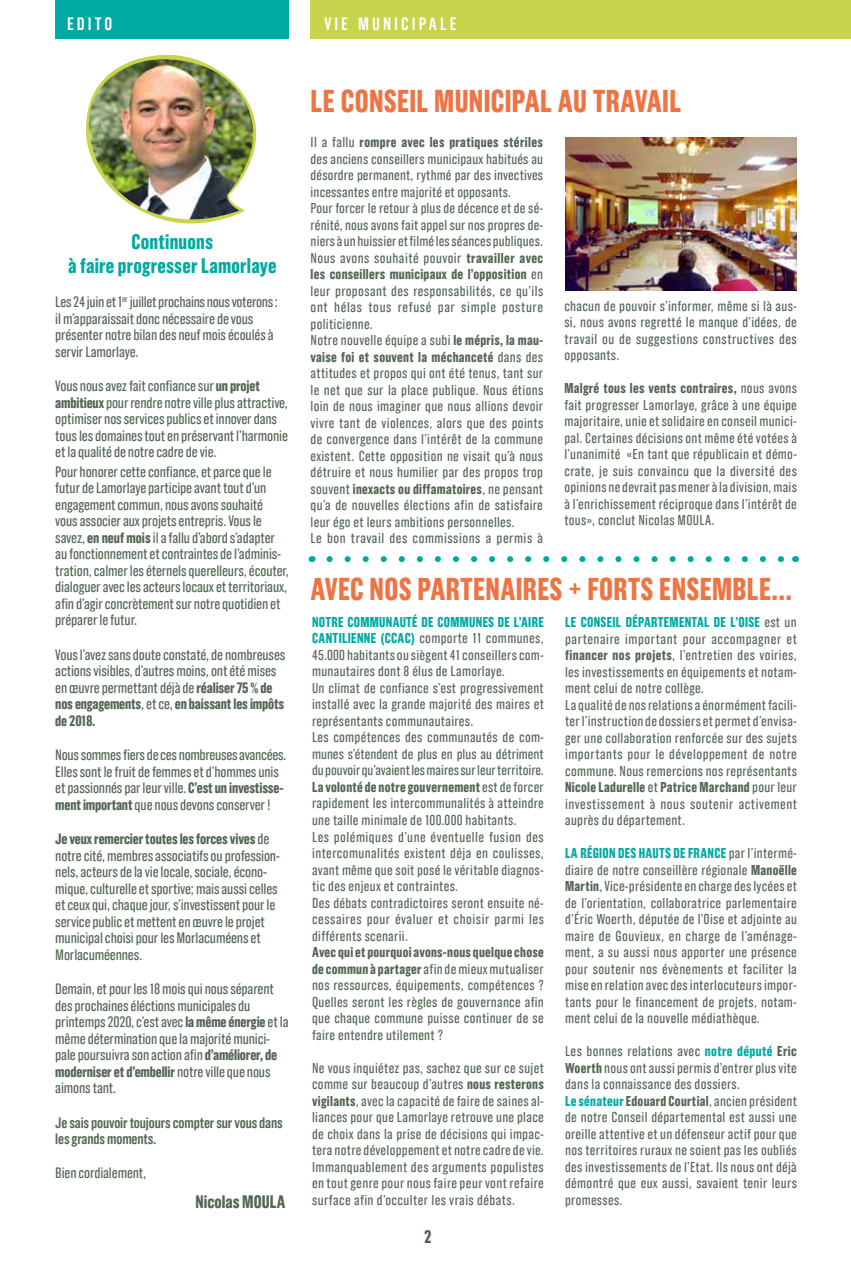
<style>
.page{position:relative;width:851px;height:1263px;background:#fff}
.page>*{position:absolute;margin:0;border:0;box-sizing:border-box;transform-origin:0 0}
.t1{font:700 31.5px "Grotzec Cond";letter-spacing:.01em;color:#ee7444}
.t2{font:700 21px/24px "Grotzec Cond";letter-spacing:.01em;color:#00a9a3;text-align:center}
.t3{font:700 18px "Grotzec Cond";color:#565}
.t4{font:700 18px "Grotzec Cond";color:#525f53}
.t5{font:600 17.85px "Grotzec Cond";letter-spacing:.17em;color:#fff}
.t6{font:15px/16.5px "Grotzec Cond";letter-spacing:-.01em;color:#565}
.t7{font:600 15px/16.5px "Grotzec Cond";letter-spacing:-.01em;color:#565}
.t8{font:14.25px/16.5px "Grotzec Cond";letter-spacing:.02em;color:#565;text-align:justify}
.s1{font-weight:700}
.s2{font-weight:700;color:#00a9a3}
</style>
<div class="page">
<div style="left:310px;top:0;width:540px;height:38px;background:#c7d44c"></div>
<div style="left:56px;top:0;width:233px;height:38px;background:#00a9a3"></div>
<img style="left:566px;top:138px;width:230px;height:152px">
<svg style="left:329px;top:556px;width:455px;height:6px"></svg>
<svg style="left:86px;top:55px;width:170px;height:168px"></svg>
<img style="left:89px;top:59px;width:164px;height:161px">
<p class="t5" style="left:67px;top:14px;width:47px">EDITO</p>
<p class="t5" style="left:324px;top:14px;width:134px">VIE MUNICIPALE</p>
<h2 class="t2" style="left:68px;top:229px;width:210px">Continuons<br>à faire progresser Lamorlaye</h2>
<p class="t6" style="left:55px;top:293px;width:224px">Les 24 juin et 1<sup>er</sup> juillet prochains nous voterons : il m’apparaissait donc nécessaire de vous présenter notre bilan des neuf mois écoulés à servir Lamorlaye.</p>
<p class="t6" style="left:55px;top:377px;width:234px">Vous nous avez fait confiance sur <span class="s1">un projet ambitieux</span> pour rendre notre ville plus attractive, optimiser nos services publics et innover dans tous les domaines tout en préservant l’harmonie et la qualité de notre cadre de vie.</p>
<p class="t6" style="left:55px;top:463px;width:235px">Pour honorer cette confiance, et parce que le futur de Lamorlaye participe avant tout d’un engagement commun, nous avons souhaité vous associer aux projets entrepris. Vous le savez, <span class="s1">en neuf mois</span> il a fallu d’abord s’adapter au fonctionnement et contraintes de l’adminis&shy;tration, calmer les éternels querelleurs, écouter, dialoguer avec les acteurs locaux et territoriaux, afin d’agir concrètement sur notre quotidien et préparer le futur.</p>
<p class="t6" style="left:55px;top:646px;width:231px">Vous l’avez sans doute constaté, de nombreuses actions visibles, d’autres moins, ont été mises en œuvre permettant déjà de <span class="s1">réaliser75 % de nos engagements</span>, et ce, <span class="s1">en baissant les impôts de 2018.</span></p>
<p class="t6" style="left:55px;top:746px;width:232px">Nous sommes fiers de ces nombreuses avancées.<br>Elles sont le fruit de femmes et d’hommes unis et passionnés par leur ville. <span class="s1">C’est un investisse&shy;ment important</span> que nous devons conserver !</p>
<p class="t6" style="left:55px;top:830px;width:226px"><span class="s1">Je veux remercier toutes les forces vives</span> de notre cité, membres associatifs ou profession&shy;nels, acteurs de la vie locale, sociale, écono&shy;mique, culturelle et sportive; mais aussi celles et ceux qui, chaque jour, s’investissent pour le service public et mettent en œuvre le projet municipal choisi pour les Morlacuméens et Morlacuméennes.</p>
<p class="t6" style="left:55px;top:980px;width:235px">Demain, et pour les 18 mois qui nous séparent des prochaines éléctions municipales du printemps 2020, c’est avec <span class="s1">la même énergie</span> et la même détermination que la majorité munici&shy;pale poursuivra son action afin <span class="s1">d’améliorer, de moderniser et d’embellir</span> notre ville que nous aimons tant.</p>
<p class="t7" style="left:55px;top:1114px;width:229px">Je sais pouvoir toujours compter sur vous dans les grands moments.</p>
<p class="t6" style="left:55px;top:1165px;width:92px">Bien cordialement,</p>
<p class="t3" style="left:195px;top:1191px;width:91px">Nicolas MOULA</p>
<h1 class="t1" style="left:310px;top:82px;width:372px">LE CONSEIL MUNICIPAL AU TRAVAIL</h1>
<p class="t8" style="left:310px;top:134px;width:234px;text-align:left">Il a fallu <span class="s1">rompre avec les pratiques stériles </span>des anciens conseillers municipaux habitués au désordre permanent, rythmé par des invectives incessantes entre majorité et opposants.<br>Pour forcer le retour à plus de décence et de sé&shy;rénité, nous avons fait appel sur nos propres de&shy;niers à un huissier et filmé les séances publiques.<br>Nous avons souhaité pouvoir <span class="s1">travailler avec les conseillers municipaux de l’opposition</span> en leur proposant des responsabilités, ce qu’ils ont hélas tous refusé par simple posture politicienne.<br>Notre nouvelle équipe a subi <span class="s1">le mépris, la mau&shy;vaise foi et souvent la méchanceté</span> dans des attitudes et propos qui ont été tenus, tant sur le net que sur la place publique. Nous étions loin de nous imaginer que nous allions devoir vivre tant de violences, alors que des points de convergence dans l’intérêt de la commune existent. Cette opposition ne visait qu’à nous détruire et nous humilier par des propos trop souvent <span class="s1">inexacts ou diffamatoires</span>, ne pensant qu’a de nouvelles élections afin de satisfaire leur égo et leurs ambitions personnelles.<br>Le bon travail des commissions a permis à</p>
<p class="t8" style="left:564px;top:297px;width:234px">chacun de pouvoir s’informer, même si là aus&shy;si, nous avons regretté le manque d’idées, de travail ou de suggestions constructives des opposants.</p>
<p class="t8" style="left:564px;top:380px;width:234px"><span class="s1">Malgré tous les vents contraires,</span> nous avons fait progresser Lamorlaye, grâce à une équipe majoritaire, unie et solidaire en conseil munici&shy;pal. Certaines décisions ont même été votées à l’unanimité «En tant que républicain et démo&shy;crate, je suis convaincu que la diversité des opinions ne devrait pas mener à la division, mais à l’enrichissement réciproque dans l’intérêt de tous», conclut Nicolas MOULA.</p>
<h1 class="t1" style="left:310px;top:570px;width:483px">AVEC NOS PARTENAIRES + FORTS ENSEMBLE...</h1>
<p class="t8" style="left:312px;top:613px;width:233px;text-align:left"><span class="s2">NOTRE COMMUNAUTÉ DE COMMUNES DE L’AIRE CANTILIENNE (CCAC)</span> comporte 11 communes, 45.000 habitants ou siègent 41 conseillers com&shy;munautaires dont 8 élus de Lamorlaye.<br>Un climat de confiance s’est progressivement installé avec la grande majorité des maires et représentants communautaires.<br>Les compétences des communautés de com&shy;munes s’étendent de plus en plus au détriment du pouvoir qu’avaient les maires sur leur territoire.<br><span class="s1">La volonté de notre gouvernement</span> est de forcer rapidement les intercommunalités à atteindre une taille minimale de 100.000 habitants.<br>Les polémiques d’une éventuelle fusion des intercomunalités existent déja en coulisses, avant même que soit posé le véritable diagnos&shy;tic des enjeux et contraintes.<br>Des débats contradictoires seront ensuite né&shy;cessaires pour évaluer et choisir parmi les différents scenarii.</p>
<p class="t8" style="left:312px;top:943px;width:233px"><span class="s1">Avec qui et pourquoi avons-nous quelque chose de commun à partager</span> afin de mieux mutualiser nos ressources, équipements, compétences ?<br>Quelles seront les règles de gouvernance afin que chaque commune puisse continuer de se faire entendre utilement ?</p>
<p class="t8" style="left:312px;top:1059px;width:233px">Ne vous inquiétez pas, sachez que sur ce sujet comme sur beaucoup d’autres <span class="s1">nous resterons vigilants</span>, avec la capacité de faire de saines al&shy;liances pour que Lamorlaye retrouve une place de choix dans la prise de décisions qui impac&shy;tera notre développement et notre cadre de vie.<br>Immanquablement des arguments populistes en tout genre pour nous faire peur vont refaire surface afin d’occulter les vrais débats.</p>
<p class="t4" style="left:424px;top:1226px;width:9px">2</p>
<p class="t8" style="left:565px;top:613px;width:233px;text-align:left"><span class="s2">LE CONSEIL DÉPARTEMENTAL DE L’OISE</span> est un partenaire important pour accompagner et <span class="s1">financer nos projets</span>, l’entretien des voiries, les investissements en équipements et notam&shy;ment celui de notre collège.<br>La qualité de nos relations a énormément facili&shy;ter l’instruction de dossiers et permet d’envisa&shy;ger une collaboration renforcée sur des sujets importants pour le développement de notre commune. Nous remercions nos représentants <span class="s1">Nicole Ladurelle</span> et <span class="s1">Patrice Marchand</span> pour leur investissement à nous soutenir activement auprès du département.</p>
<p class="t8" style="left:565px;top:844px;width:233px"><span class="s2">LA RÉGION DES HAUTS DE FRANCE</span> par l’intermé&shy;diaire de notre conseillère régionale <span class="s1">Manoëlle Martin</span>, Vice-présidente en charge des lycées et de l’orientation, collaboratrice parlementaire d’Éric Woerth, députée de l’Oise et adjointe au maire de Gouvieux, en charge de l’aménage&shy;ment, a su aussi nous apporter une présence pour soutenir nos évènements et faciliter la mise en relation avec des interlocuteurs impor&shy;tants pour le financement de projets, notam&shy;ment celui de la nouvelle médiathèque.</p>
<p class="t8" style="left:565px;top:1042px;width:233px;text-align:left">Les bonnes relations avec <span class="s2">notre député</span> <span class="s1">Eric Woerth</span> nous ont aussi permis d’entrer plus vite dans la connaissance des dossiers.<br><span class="s2">Le sénateur</span> <span class="s1">Edouard Courtial</span>, ancien président de notre Conseil départemental est aussi une oreille attentive et un défenseur actif pour que nos territoires ruraux ne soient pas les oubliés des investissements de l’Etat. Ils nous ont déjà démontré que eux aussi, savaient tenir leurs promesses.</p>
</div>
